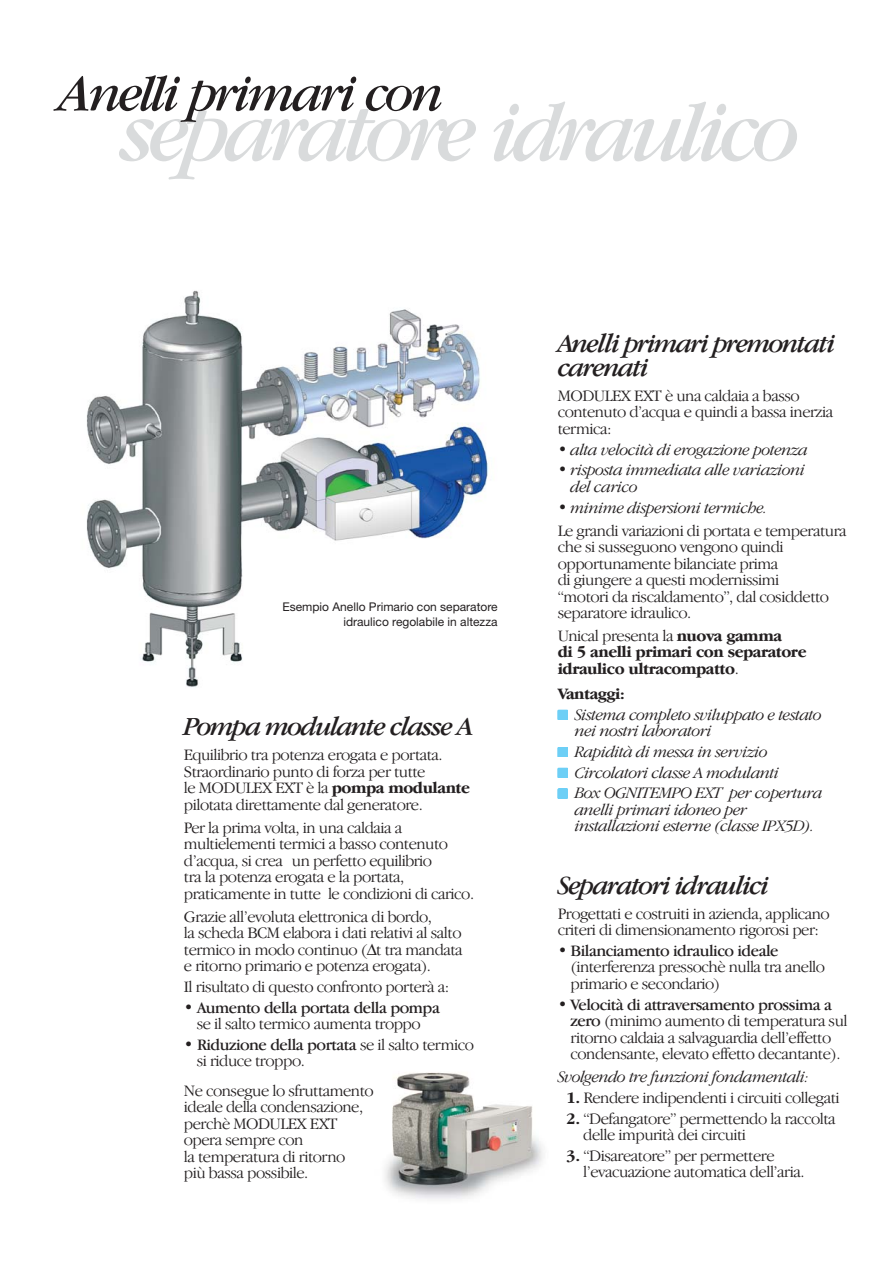
<style>
.page{position:relative;width:893px;height:1263px;background:#fff}
.page>*{position:absolute;margin:0;border:0;box-sizing:border-box;transform-origin:0 0}
.t1{font:italic 90px "Garamond";letter-spacing:-.07em;color:#d9dbdc}
.t2{font:italic 54px "Garamond";letter-spacing:-.06em;color:#231f20}
.t3{font:italic 27px/24px "Garamond IT Cby BT";letter-spacing:-.06em;color:#231f20}
.t4{font:300 16.5px/16.5px "Garamond IT Cby BT";letter-spacing:-.03em;color:#231f20}
.t5{font:italic 300 16.5px/16.5px "Garamond IT Cby BT";letter-spacing:-.03em;color:#231f20}
.t6{font:700 16.5px/16.5px "Garamond IT Cby BT";letter-spacing:-.03em;color:#231f20}
.t7{font:16.5px "Garamond IT Cby BT";letter-spacing:-.03em;color:#231f20}
.t8{font:12px/14.2px "Helvetica Neue";color:#231f20;text-align:right}
.s1{font-weight:700}
.s2{font-weight:400}
.s3{font-weight:300}
</style>
<div class="page">
<img style="left:86px;top:290px;width:403px;height:397px">
<svg style="left:558px;top:710px;width:9px;height:10px"></svg>
<svg style="left:558px;top:747px;width:9px;height:10px"></svg>
<svg style="left:558px;top:768px;width:9px;height:10px"></svg>
<svg style="left:558px;top:789px;width:9px;height:9px"></svg>
<img style="left:385px;top:1072px;width:158px;height:127px">
<h2 class="t2" style="left:57px;top:75px;width:387px">Anelli primari con</h2>
<h1 class="t1" style="left:120px;top:102px;width:682px">separatore idraulico</h1>
<p class="t8" style="left:282px;top:601px;width:217px">Esempio Anello Primario con separatore idraulico regolabile in altezza</p>
<h3 class="t3" style="left:184px;top:717px;width:290px">Pompa modulante classe A</h3>
<p class="t4" style="left:184px;top:748px;width:288px">Equilibrio tra potenza erogata e portata.<br>Straordinario punto di forza per tutte<br>le MODULEX EXT è la <span class="s1">pompa modulante </span>pilotata direttamente dal generatore.</p>
<p class="t4" style="left:184px;top:821px;width:292px">Per la prima volta, in una caldaia a multielementi termici a basso contenuto d’acqua, si crea un perfetto equilibrio<br>tra la potenza erogata e la portata, praticamente in tutte le condizioni di carico.</p>
<p class="t4" style="left:184px;top:909px;width:280px">Grazie all’evoluta elettronica di bordo,<br>la scheda BCM elabora i dati relativi al salto termico in modo continuo ( t tra mandata e ritorno primario e potenza erogata).</p>
<p class="t4" style="left:184px;top:980px;width:267px">Il risultato di questo confronto porterà a:</p>
<p class="t7" style="left:184px;top:1001px;width:257px">• Aumento della portata della pompa</p>
<p class="t4" style="left:197px;top:1017px;width:226px">se il salto termico aumenta troppo</p>
<p class="t4" style="left:197px;top:1038px;width:279px;text-indent:-13px"><span class="s2">• Riduzione della portata</span> se il salto termico si riduce troppo.</p>
<p class="t4" style="left:184px;top:1083px;width:191px">Ne consegue lo sfruttamento ideale della condensazione, perchè MODULEX EXT opera sempre con<br>la temperatura di ritorno<br>più bassa possibile.</p>
<h3 class="t3" style="left:558px;top:333px;width:279px">Anelli primari premontati carenati</h3>
<p class="t4" style="left:558px;top:389px;width:277px">MODULEX EXT è una caldaia a basso contenuto d’acqua e quindi a bassa inerzia termica:</p>
<p class="t5" style="left:558px;top:442px;width:252px">• alta velocità di erogazione potenza</p>
<p class="t5" style="left:570px;top:463px;width:236px;text-indent:-13px">• risposta immediata alle variazioni del carico</p>
<p class="t5" style="left:558px;top:500px;width:211px">• minime dispersioni termiche.</p>
<p class="t4" style="left:558px;top:523px;width:290px">Le grandi variazioni di portata e temperatura che si susseguono vengono quindi opportunamente bilanciate prima<br>di giungere a questi modernissimi<br>“motori da riscaldamento”, dal cosiddetto separatore idraulico.</p>
<p class="t6" style="left:558px;top:629px;width:250px"><span class="s3">Unical presenta la</span> nuova gamma<br>di 5 anelli primari con separatore idraulico ultracompatto<span class="s3">.</span></p>
<p class="t6" style="left:558px;top:687px;width:69px">Vantaggi:</p>
<p class="t5" style="left:575px;top:707px;width:249px">Sistema completo sviluppato e testato nei nostri laboratori</p>
<p class="t5" style="left:575px;top:743px;width:250px;line-height:20.7px">Rapidità di messa in servizio<br>Circolatori classe A modulanti<br>Box OGNITEMPO EXT per copertura</p>
<p class="t5" style="left:575px;top:803px;width:241px">anelli primari idoneo per installazioni esterne (classe IPX5D).</p>
<h3 class="t3" style="left:558px;top:875px;width:213px">Separatori idraulici</h3>
<p class="t4" style="left:558px;top:906px;width:273px">Progettati e costruiti in azienda, applicano criteri di dimensionamento rigorosi per:</p>
<p class="t4" style="left:570px;top:944px;width:256px;text-indent:-13px">• <span class="s2">Bilanciamento idraulico ideale </span>(interferenza pressochè nulla tra anello primario e secondario)</p>
<p class="t4" style="left:570px;top:997px;width:279px;text-indent:-13px">• <span class="s2">Velocità di attraversamento prossima a zero</span> (minimo aumento di temperatura sul ritorno caldaia a salvaguardia dell’effetto condensante, elevato effetto decantante).</p>
<p class="t5" style="left:558px;top:1070px;width:253px">Svolgendo tre funzioni fondamentali:</p>
<p class="t4" style="left:566px;top:1091px;width:275px"><span class="s1">1.</span> Rendere indipendenti i circuiti collegati</p>
<p class="t4" style="left:583px;top:1111px;width:254px;text-indent:-17px"><span class="s1">2.</span> “Defangatore” permettendo la raccolta delle impurità dei circuiti</p>
<p class="t4" style="left:583px;top:1149px;width:223px;text-indent:-17px"><span class="s1">3.</span> “Disareatore” per permettere l’evacuazione automatica dell’aria.</p>
</div>
